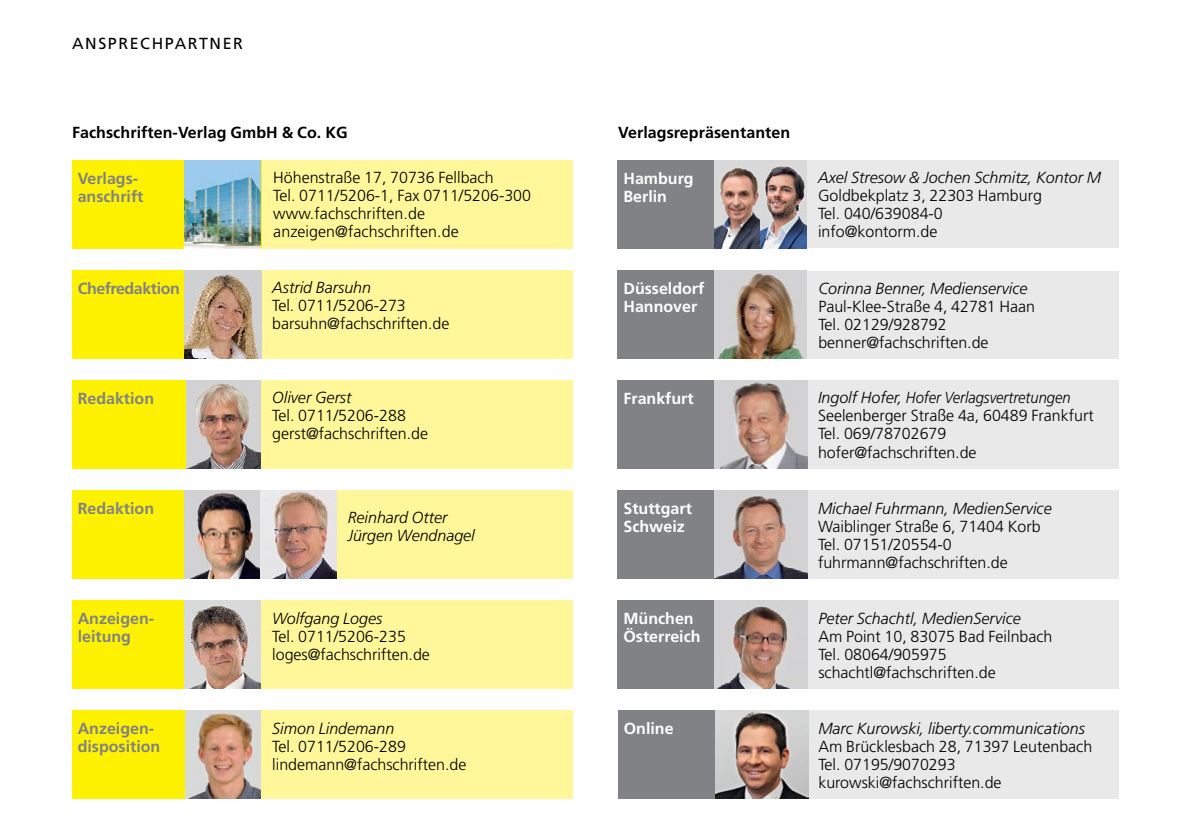
<style>
.page{position:relative;width:1191px;height:840px;background:#fff}
.page>*{position:absolute;margin:0;border:0;box-sizing:border-box;transform-origin:0 0}
.t1{font:300 16px/18px "Frutiger LT Std";color:#000}
.t2{font:italic 300 16px/18px "Frutiger LT Std";color:#000}
.t3{font:700 16px/18px "Frutiger LT Std";color:#fff}
.t4{font:700 16px/18px "Frutiger LT Std";color:#808285}
.t5{font:700 16px "Frutiger LT Std";letter-spacing:.005em;color:#000}
.t6{font:16px "Frutiger LT Std";letter-spacing:.1em;color:#000}
.t7{font:700 16px "Frutiger LT Std";letter-spacing:-.025em;color:#808285}
</style>
<div class="page">
<div style="left:262px;top:160px;width:311px;height:88px;background:#fff799"></div>
<div style="left:72px;top:160px;width:189px;height:88px;background:#fff200"></div>
<img style="left:185px;top:160px;width:76px;height:88px">
<div style="left:261px;top:710px;width:312px;height:88px;background:#fff799"></div>
<div style="left:72px;top:710px;width:113px;height:88px;background:#fff200"></div>
<img style="left:185px;top:710px;width:76px;height:88px">
<div style="left:72px;top:270px;width:113px;height:88px;background:#fff200"></div>
<div style="left:261px;top:270px;width:312px;height:88px;background:#fff799"></div>
<img style="left:185px;top:270px;width:77px;height:88px">
<img style="left:185px;top:380px;width:76px;height:88px">
<div style="left:261px;top:380px;width:312px;height:88px;background:#fff799"></div>
<div style="left:72px;top:380px;width:113px;height:88px;background:#fff200"></div>
<div style="left:261px;top:600px;width:312px;height:88px;background:#fff799"></div>
<div style="left:72px;top:600px;width:113px;height:88px;background:#fff200"></div>
<img style="left:185px;top:600px;width:76px;height:88px">
<div style="left:336px;top:490px;width:237px;height:88px;background:#fff799"></div>
<div style="left:72px;top:490px;width:113px;height:88px;background:#fff200"></div>
<img style="left:185px;top:490px;width:151px;height:88px">
<div style="left:618px;top:160px;width:97px;height:88px;background:#808285"></div>
<div style="left:806px;top:160px;width:313px;height:88px;background:#e9e9ea"></div>
<div style="left:618px;top:710px;width:97px;height:88px;background:#808285"></div>
<div style="left:618px;top:270px;width:97px;height:88px;background:#808285"></div>
<div style="left:618px;top:380px;width:97px;height:88px;background:#808285"></div>
<div style="left:618px;top:600px;width:97px;height:88px;background:#808285"></div>
<div style="left:618px;top:490px;width:97px;height:88px;background:#808285"></div>
<div style="left:807px;top:710px;width:312px;height:88px;background:#e9e9ea"></div>
<div style="left:807px;top:270px;width:312px;height:88px;background:#e9e9ea"></div>
<div style="left:806px;top:380px;width:313px;height:88px;background:#e9e9ea"></div>
<div style="left:807px;top:600px;width:312px;height:88px;background:#e9e9ea"></div>
<div style="left:806px;top:490px;width:313px;height:88px;background:#e9e9ea"></div>
<img style="left:715px;top:710px;width:93px;height:88px">
<img style="left:715px;top:380px;width:92px;height:88px">
<img style="left:715px;top:490px;width:92px;height:88px">
<img style="left:715px;top:600px;width:92px;height:88px">
<img style="left:715px;top:270px;width:92px;height:88px">
<img style="left:715px;top:160px;width:91px;height:88px">
<p class="t6" style="left:72px;top:34px;width:172px">ANSPRECHPARTNER</p>
<p class="t5" style="left:72px;top:123px;width:277px">Fachschriften-Verlag GmbH &amp; Co. KG</p>
<p class="t4" style="left:78px;top:169px;width:67px">Verlags&shy;anschrift</p>
<p class="t1" style="left:273px;top:169px;width:259px">Höhenstraße 17, 70736 Fellbach<br>Tel. 0711/5206-1, Fax 0711/5206-300 www.fachschriften.de anzeigen@fachschriften.de</p>
<p class="t7" style="left:78px;top:278px;width:104px">Chefredaktion</p>
<p class="t2" style="left:272px;top:279px;width:100px">Astrid Barsuhn</p>
<p class="t1" style="left:272px;top:297px;width:179px">Tel. 0711/5206-273 barsuhn@fachschriften.de</p>
<p class="t4" style="left:78px;top:389px;width:78px">Redaktion</p>
<p class="t2" style="left:272px;top:389px;width:81px">Oliver Gerst</p>
<p class="t1" style="left:272px;top:407px;width:157px">Tel. 0711/5206-288 gerst@fachschriften.de</p>
<p class="t4" style="left:78px;top:499px;width:78px">Redaktion</p>
<p class="t2" style="left:348px;top:508px;width:129px">Reinhard Otter<br>Jürgen Wendnagel</p>
<p class="t4" style="left:78px;top:609px;width:78px">Anzeigen&shy;leitung</p>
<p class="t2" style="left:272px;top:609px;width:111px">Wolfgang Loges</p>
<p class="t1" style="left:272px;top:627px;width:159px">Tel. 0711/5206-235 loges@fachschriften.de</p>
<p class="t4" style="left:78px;top:719px;width:84px">Anzeigen&shy;disposition</p>
<p class="t2" style="left:272px;top:719px;width:124px">Simon Lindemann</p>
<p class="t1" style="left:272px;top:737px;width:196px">Tel. 0711/5206-289 lindemann@fachschriften.de</p>
<p class="t5" style="left:618px;top:123px;width:174px">Verlagsrepräsentanten</p>
<p class="t3" style="left:623px;top:169px;width:72px">Hamburg<br>Berlin</p>
<p class="t2" style="left:818px;top:168px;width:285px">Axel Stresow &amp; Jochen Schmitz, Kontor M</p>
<p class="t1" style="left:818px;top:187px;width:225px">Goldbekplatz 3, 22303 Hamburg<br>Tel. 040/639084-0 info@kontorm.de</p>
<p class="t3" style="left:623px;top:279px;width:82px">Düsseldorf<br>Hannover</p>
<p class="t2" style="left:818px;top:279px;width:211px">Corinna Benner, Medienservice</p>
<p class="t1" style="left:818px;top:297px;width:218px">Paul-Klee-Straße 4, 42781 Haan<br>Tel. 02129/928792 benner@fachschriften.de</p>
<p class="t3" style="left:623px;top:389px;width:72px">Frankfurt</p>
<p class="t2" style="left:818px;top:389px;width:254px">Ingolf Hofer, Hofer Verlagsvertretungen</p>
<p class="t1" style="left:818px;top:407px;width:277px">Seelenberger Straße 4a, 60489 Frankfurt<br>Tel. 069/78702679 hofer@fachschriften.de</p>
<p class="t3" style="left:623px;top:499px;width:70px">Stuttgart<br>Schweiz</p>
<p class="t2" style="left:818px;top:499px;width:235px">Michael Fuhrmann, MedienService</p>
<p class="t1" style="left:818px;top:517px;width:224px">Waiblinger Straße 6, 71404 Korb<br>Tel. 07151/20554-0 fuhrmann@fachschriften.de</p>
<p class="t3" style="left:623px;top:609px;width:79px">München<br>Österreich</p>
<p class="t2" style="left:818px;top:609px;width:204px">Peter Schachtl, MedienService</p>
<p class="t1" style="left:818px;top:627px;width:236px">Am Point 10, 83075 Bad Feilnbach<br>Tel. 08064/905975 schachtl@fachschriften.de</p>
<p class="t3" style="left:624px;top:719px;width:51px">Online</p>
<p class="t2" style="left:818px;top:719px;width:268px">Marc Kurowski, liberty.communications</p>
<p class="t1" style="left:818px;top:737px;width:275px">Am Brücklesbach 28, 71397 Leutenbach<br>Tel. 07195/9070293 kurowski@fachschriften.de</p>
</div>
